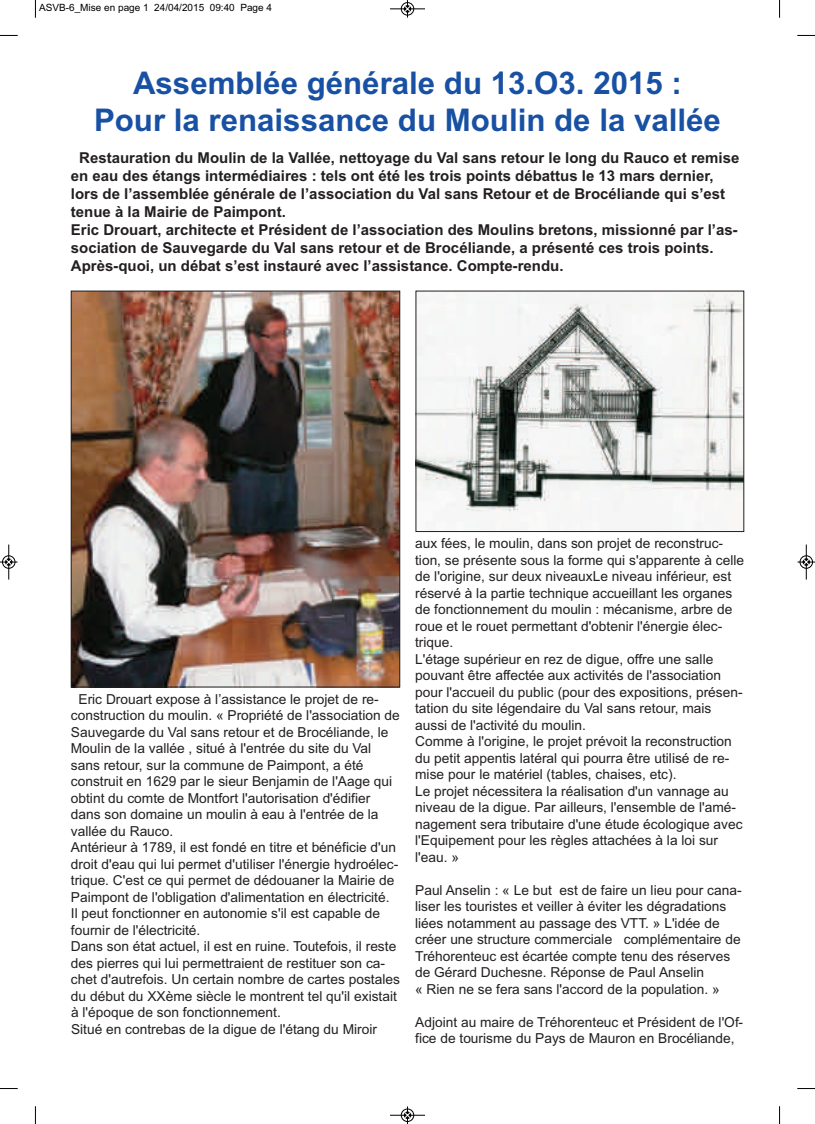
<style>
.page{position:relative;width:815px;height:1124px;background:#fff}
.page>*{position:absolute;margin:0;border:0;box-sizing:border-box;transform-origin:0 0}
.t1{font:700 31.25px/37.5px "Arial";color:#1850a3;text-align:center}
.t2{font:700 15px/18px "Arial";color:#231f20}
.t3{font:13.75px/16.5px "Arial";color:#231f20}
.t4{font:10px "Arial";color:#000}
</style>
<div class="page">
<img style="left:73px;top:293px;width:325px;height:392px">
<div style="left:71px;top:291px;width:329px;height:396px;border:1px solid #231f20"></div>
<img style="left:418px;top:293px;width:324px;height:236px">
<svg style="left:35px;top:0;width:1px;height:18px"></svg>
<svg style="left:0;top:35px;width:18px;height:1px"></svg>
<svg style="left:779px;top:0;width:1px;height:18px"></svg>
<svg style="left:797px;top:35px;width:18px;height:1px"></svg>
<svg style="left:35px;top:1106px;width:1px;height:17px"></svg>
<svg style="left:0;top:1088px;width:18px;height:1px"></svg>
<svg style="left:779px;top:1106px;width:1px;height:17px"></svg>
<svg style="left:797px;top:1088px;width:18px;height:1px"></svg>
<div style="left:401px;top:2px;width:13px;height:14px;border:1px solid #fff;border-radius:50%"></div>
<hr style="left:390px;top:9px;width:35px;height:1px;background:#000">
<div style="left:401px;top:2px;width:13px;height:13px;border:1px solid #000;border-radius:50%"></div>
<svg style="left:404px;top:0;width:7px;height:18px"></svg>
<hr style="left:390px;top:1114px;width:35px;height:1px;background:#000">
<div style="left:401px;top:1108px;width:13px;height:13px;border:1px solid #000;border-radius:50%"></div>
<svg style="left:404px;top:1106px;width:7px;height:17px"></svg>
<hr style="left:9px;top:544px;width:1px;height:35px;background:#000">
<div style="left:2px;top:555px;width:13px;height:13px;border:1px solid #000;border-radius:50%"></div>
<svg style="left:0;top:558px;width:18px;height:7px"></svg>
<hr style="left:806px;top:544px;width:1px;height:35px;background:#000">
<div style="left:800px;top:555px;width:13px;height:13px;border:1px solid #000;border-radius:50%"></div>
<svg style="left:798px;top:558px;width:17px;height:7px"></svg>
<p class="t4" style="left:39px;top:1px;width:234px">ASVB-6_Mise en page 1 24/04/2015 09:40 Page 4</p>
<h1 class="t1" style="left:94px;top:65px;width:628px">Assemblée générale du 13.O3. 2015 :<br>Pour la renaissance du Moulin de la vallée</h1>
<p class="t2" style="left:71px;top:149px;width:670px;text-indent:8px">Restauration du Moulin de la Vallée, nettoyage du Val sans retour le long du Rauco et remise en eau des étangs intermédiaires : tels ont été les trois points débattus le 13 mars dernier, lors de l’assemblée générale de l’association du Val sans Retour et de Brocéliande qui s’est tenue à la Mairie de Paimpont.<br>Eric Drouart, architecte et Président de l’association des Moulins bretons, missionné par l’as&shy;sociation de Sauvegarde du Val sans retour et de Brocéliande, a présenté ces trois points.<br>Après-quoi, un débat s’est instauré avec l’assistance. Compte-rendu.</p>
<p class="t3" style="left:71px;top:690px;width:331px;text-indent:8px">Eric Drouart expose à l’assistance le projet de re&shy;construction du moulin. « Propriété de l'association de Sauvegarde du Val sans retour et de Brocéliande, le Moulin de la vallée , situé à l'entrée du site du Val sans retour, sur la commune de Paimpont, a été construit en 1629 par le sieur Benjamin de l'Aage qui obtint du comte de Montfort l'autorisation d'édifier dans son domaine un moulin à eau à l'entrée de la vallée du Rauco.<br>Antérieur à 1789, il est fondé en titre et bénéficie d'un droit d'eau qui lui permet d'utiliser l'énergie hydroélec&shy;trique. C'est ce qui permet de dédouaner la Mairie de Paimpont de l'obligation d'alimentation en électricité.<br>Il peut fonctionner en autonomie s'il est capable de fournir de l'électricité.<br>Dans son état actuel, il est en ruine. Toutefois, il reste des pierres qui lui permettraient de restituer son ca&shy;chet d'autrefois. Un certain nombre de cartes postales du début du XXème siècle le montrent tel qu'il existait à l'époque de son fonctionnement.<br>Situé en contrebas de la digue de l'étang du Miroir</p>
<p class="t3" style="left:415px;top:535px;width:330px">aux fées, le moulin, dans son projet de reconstruc&shy;tion, se présente sous la forme qui s'apparente à celle de l'origine, sur deux niveauxLe niveau inférieur, est réservé à la partie technique accueillant les organes de fonctionnement du moulin : mécanisme, arbre de roue et le rouet permettant d'obtenir l'énergie élec&shy;trique.<br>L'étage supérieur en rez de digue, offre une salle pouvant être affectée aux activités de l'association pour l'accueil du public (pour des expositions, présen&shy;tation du site légendaire du Val sans retour, mais aussi de l'activité du moulin.<br>Comme à l'origine, le projet prévoit la reconstruction du petit appentis latéral qui pourra être utilisé de re&shy;mise pour le matériel (tables, chaises, etc).<br>Le projet nécessitera la réalisation d'un vannage au niveau de la digue. Par ailleurs, l'ensemble de l'amé&shy;nagement sera tributaire d'une étude écologique avec l'Equipement pour les règles attachées à la loi sur l'eau. »</p>
<p class="t3" style="left:415px;top:881px;width:328px">Paul Anselin : « Le but est de faire un lieu pour cana&shy;liser les touristes et veiller à éviter les dégradations liées notamment au passage des VTT. » L'idée de créer une structure commerciale complémentaire de Tréhorenteuc est écartée compte tenu des réserves de Gérard Duchesne. Réponse de Paul Anselin<br>« Rien ne se fera sans l'accord de la population. »</p>
<p class="t3" style="left:415px;top:1013px;width:329px">Adjoint au maire de Tréhorenteuc et Président de l'Of&shy;fice de tourisme du Pays de Mauron en Brocéliande,</p>
</div>
